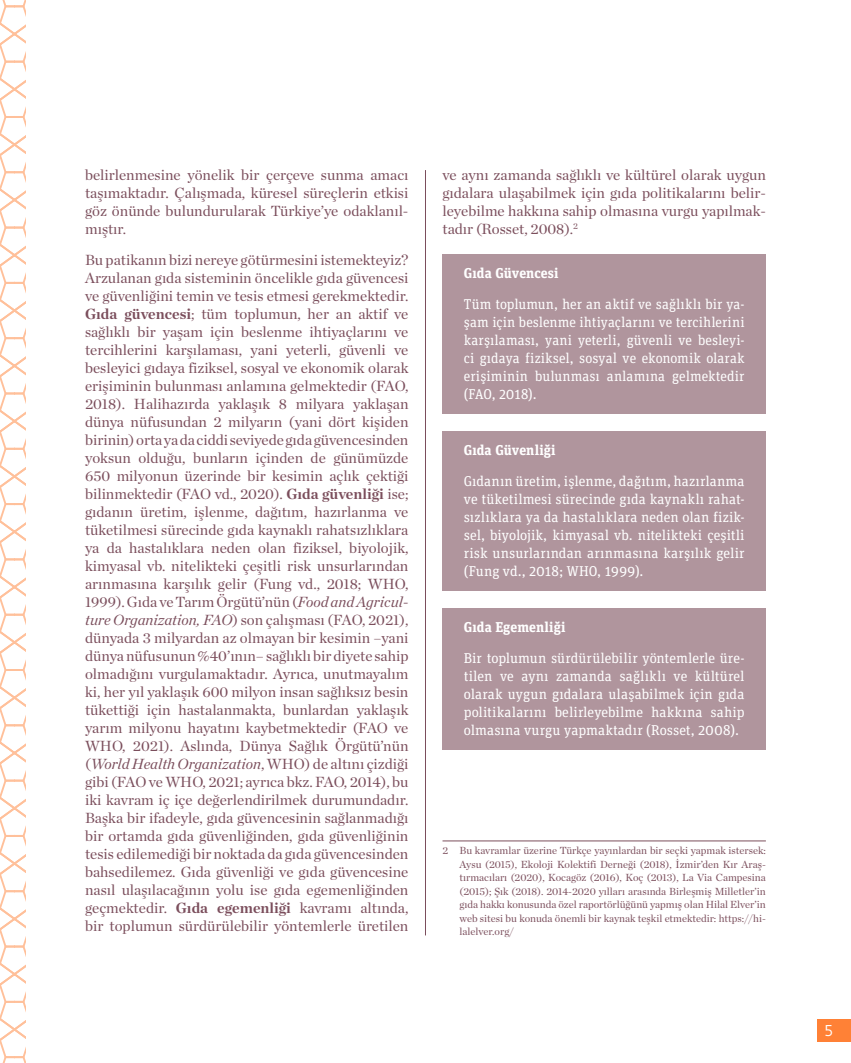
<style>
.page{position:relative;width:851px;height:1063px;background:#fff}
.page>*{position:absolute;margin:0;border:0;box-sizing:border-box;transform-origin:0 0}
.t1{font:15px/18px "Chronicle Deck";color:#7b4e5c;text-align:justify}
.t2{font:15px "Verlag";color:#fff}
.t3{font:14.25px/18px "Unit Slab Pro";letter-spacing:.005em;color:#fff;text-align:justify}
.t4{font:700 14.25px "Unit Slab Pro";letter-spacing:.005em;color:#fff}
.t5{font:10.5px/13.5px "Chronicle Deck";color:#7b4e5c;text-align:justify}
.s1{font-weight:700}
.s2{font-style:italic}
</style>
<div class="page">
<div style="left:817px;top:1019px;width:33px;height:23px;background:#ff8136"></div>
<hr style="left:425px;top:170px;width:1px;height:765px;background:#7b4e5c">
<svg style="left:0;top:0;width:25px;height:1063px"></svg>
<div style="left:442px;top:254px;width:323px;height:39px;background:#b0959d"></div>
<div style="left:442px;top:284px;width:323px;height:130px;background:#b0959d"></div>
<div style="left:442px;top:431px;width:323px;height:39px;background:#b0959d"></div>
<div style="left:442px;top:461px;width:323px;height:130px;background:#b0959d"></div>
<div style="left:442px;top:608px;width:323px;height:40px;background:#b0959d"></div>
<div style="left:442px;top:639px;width:323px;height:111px;background:#b0959d"></div>
<hr style="left:442px;top:841px;width:323px;height:1px;background:#7b4e5c">
<p class="t1" style="left:85px;top:165px;width:325px">belirlenmesine yönelik bir çerçeve sunma amacı taşımaktadır. Çalışmada, küresel süreçlerin etkisi göz önünde bulundurularak Türkiye’ye odaklanıl&shy;mıştır.</p>
<p class="t1" style="left:85px;top:250px;width:325px">Bu patikanın bizi nereye götürmesini istemekteyiz?<br>Arzulanan gıda sisteminin öncelikle gıda güvencesi ve güvenliğini temin ve tesis etmesi gerekmektedir.<br><span class="s1">Gıda güvencesi</span>; tüm toplumun, her an aktif ve sağlıklı bir yaşam için beslenme ihtiyaçlarını ve tercihlerini karşılaması, yani yeterli, güvenli ve besleyici gıdaya fiziksel, sosyal ve ekonomik olarak erişiminin bulunması anlamına gelmektedir (FAO, 2018). Halihazırda yaklaşık 8 milyara yaklaşan dünya nüfusundan 2 milyarın (yani dört kişiden birinin) orta ya da ciddi seviyede gıda güvencesinden yoksun olduğu, bunların içinden de günümüzde 650 milyonun üzerinde bir kesimin açlık çektiği bilinmektedir (FAO vd., 2020). <span class="s1">Gıda güvenliği</span> ise; gıdanın üretim, işlenme, dağıtım, hazırlanma ve tüketilmesi sürecinde gıda kaynaklı rahatsızlıklara ya da hastalıklara neden olan fiziksel, biyolojik, kimyasal vb. nitelikteki çeşitli risk unsurlarından arınmasına karşılık gelir (Fung vd., 2018; WHO, 1999). Gıda ve Tarım Örgütü’nün (<span class="s2">Food and Agricul&shy;ture Organization, FAO</span>) son çalışması (FAO, 2021), dünyada 3 milyardan az olmayan bir kesimin –yani dünya nüfusunun %40’ının– sağlıklı bir diyete sahip olmadığını vurgulamaktadır. Ayrıca, unutmayalım ki, her yıl yaklaşık 600 milyon insan sağlıksız besin tükettiği için hastalanmakta, bunlardan yaklaşık yarım milyonu hayatını kaybetmektedir (FAO ve WHO, 2021). Aslında, Dünya Sağlık Örgütü’nün (<span class="s2">World Health Organization</span>, WHO) de altını çizdiği gibi (FAO ve WHO, 2021; ayrıca bkz. FAO, 2014), bu iki kavram iç içe değerlendirilmek durumundadır.<br>Başka bir ifadeyle, gıda güvencesinin sağlanmadığı bir ortamda gıda güvenliğinden, gıda güvenliğinin tesis edilemediği bir noktada da gıda güvencesinden bahsedilemez. Gıda güvenliği ve gıda güvencesine nasıl ulaşılacağının yolu ise gıda egemenliğinden geçmektedir. <span class="s1">Gıda egemenliği</span> kavramı altında, bir toplumun sürdürülebilir yöntemlerle üretilen</p>
<p class="t1" style="left:442px;top:165px;width:325px">ve aynı zamanda sağlıklı ve kültürel olarak uygun gıdalara ulaşabilmek için gıda politikalarını belir&shy;leyebilme hakkına sahip olmasına vurgu yapılmak&shy;tadır (Rosset, 2008).<sup>2</sup></p>
<p class="t4" style="left:463px;top:262px;width:96px">Gıda Güvencesi</p>
<p class="t3" style="left:463px;top:294px;width:282px">Tüm toplumun, her an aktif ve sağlıklı bir ya&shy;şam için beslenme ihtiyaçlarını ve tercihlerini karşılaması, yani yeterli, güvenli ve besleyi&shy;ci gıdaya fiziksel, sosyal ve ekonomik olarak erişiminin bulunması anlamına gelmektedir (FAO, 2018).</p>
<p class="t4" style="left:463px;top:439px;width:93px">Gıda Güvenliği</p>
<p class="t3" style="left:463px;top:471px;width:282px">Gıdanın üretim, işlenme, dağıtım, hazırlanma ve tüketilmesi sürecinde gıda kaynaklı rahat&shy;sızlıklara ya da hastalıklara neden olan fizik&shy;sel, biyolojik, kimyasal vb. nitelikteki çeşitli risk unsurlarından arınmasına karşılık gelir (Fung vd., 2018; WHO, 1999).</p>
<p class="t4" style="left:463px;top:616px;width:103px">Gıda Egemenliği</p>
<p class="t3" style="left:463px;top:648px;width:282px">Bir toplumun sürdürülebilir yöntemlerle üre&shy;tilen ve aynı zamanda sağlıklı ve kültürel olarak uygun gıdalara ulaşabilmek için gıda politikalarını belirleyebilme hakkına sahip olmasına vurgu yapmaktadır (Rosset, 2008).</p>
<p class="t5" style="left:459px;top:843px;width:308px;text-indent:-17px">2 Bu kavramlar üzerine Türkçe yayınlardan bir seçki yapmak istersek:<br>Aysu (2015), Ekoloji Kolektifi Derneği (2018), İzmir’den Kır Araş&shy;tırmacıları (2020), Kocagöz (2016), Koç (2013), La Via Campesina (2015); Şık (2018). 2014-2020 yılları arasında Birleşmiş Milletler’in gıda hakkı konusunda özel raportörlüğünü yapmış olan Hilal Elver’in web sitesi bu konuda önemli bir kaynak teşkil etmektedir: https://hi&shy;lalelver.org/</p>
<p class="t2" style="left:824px;top:1020px;width:10px">5</p>
</div>
